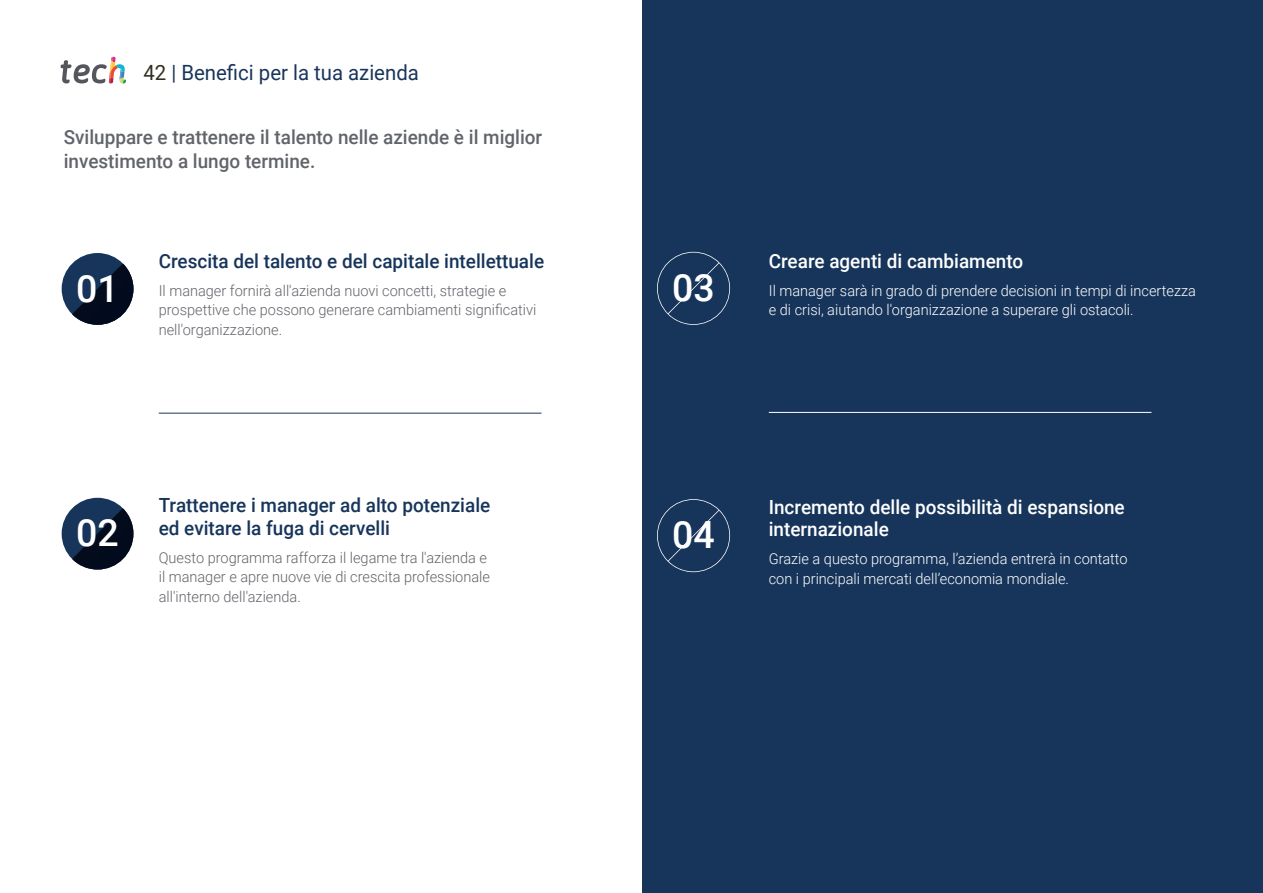
<style>
.page{position:relative;width:1263px;height:893px;background:#fff}
.page>*{position:absolute;margin:0;border:0;box-sizing:border-box;transform-origin:0 0}
.t1{font:500 37.5px "Roboto";color:#fff}
.t2{font:21px "Roboto";color:#1a355c}
.t3{font:500 19.5px/22.5px "Roboto";color:#17355b}
.t4{font:500 19.5px/24px "Roboto";color:#61646a}
.t5{font:500 19.5px/22.5px "Roboto";color:#fff}
.t6{font:300 15px/19.5px "Roboto";color:#61646a}
.t7{font:300 15px/19.5px "Roboto";color:#fff}
.s1{color:#312e20}
</style>
<div class="page">
<div style="left:642px;top:0;width:621px;height:893px;background:#17355b"></div>
<hr style="left:159px;top:413px;width:382px;height:1px;background:#17355b">
<hr style="left:769px;top:412px;width:382px;height:1px;background:#fff">
<svg style="left:657px;top:499px;width:73px;height:73px"></svg>
<svg style="left:657px;top:252px;width:73px;height:73px"></svg>
<svg style="left:61px;top:57px;width:65px;height:27px"></svg>
<div style="left:62px;top:253px;width:71px;height:72px;background:#17355b;border-radius:50%"></div>
<div style="left:62px;top:498px;width:71px;height:72px;background:#17355b;border-radius:50%"></div>
<svg style="left:72px;top:264px;width:61px;height:61px"></svg>
<svg style="left:72px;top:508px;width:61px;height:62px"></svg>
<h2 class="t2" style="left:144px;top:57px;width:277px"><span class="s1">42</span> | Benefici per la tua azienda</h2>
<h3 class="t4" style="left:64px;top:125px;width:480px">Sviluppare e trattenere il talento nelle aziende è il miglior investimento a lungo termine.</h3>
<h1 class="t1" style="left:76px;top:262px;width:44px">01</h1>
<h3 class="t3" style="left:159px;top:249px;width:387px">Crescita del talento e del capitale intellettuale</h3>
<p class="t6" style="left:159px;top:280px;width:379px">Il manager fornirà all'azienda nuovi concetti, strategie e prospettive che possono generare cambiamenti significativi nell'organizzazione.</p>
<h1 class="t1" style="left:76px;top:507px;width:44px">02</h1>
<h3 class="t3" style="left:159px;top:493px;width:333px">Trattenere i manager ad alto potenziale ed evitare la fuga di cervelli</h3>
<p class="t6" style="left:159px;top:547px;width:333px">Questo programma rafforza il legame tra l'azienda e il manager e apre nuove vie di crescita professionale all'interno dell'azienda.</p>
<h1 class="t1" style="left:672px;top:261px;width:44px">03</h1>
<h3 class="t5" style="left:769px;top:249px;width:256px">Creare agenti di cambiamento</h3>
<p class="t7" style="left:769px;top:280px;width:429px">Il manager sarà in grado di prendere decisioni in tempi di incertezza e di crisi, aiutando l'organizzazione a superare gli ostacoli.</p>
<h1 class="t1" style="left:672px;top:509px;width:44px">04</h1>
<h3 class="t5" style="left:769px;top:495px;width:357px">Incremento delle possibilità di espansione internazionale</h3>
<p class="t7" style="left:769px;top:549px;width:360px">Grazie a questo programma, l’azienda entrerà in contatto con i principali mercati dell’economia mondiale.</p>
</div>
